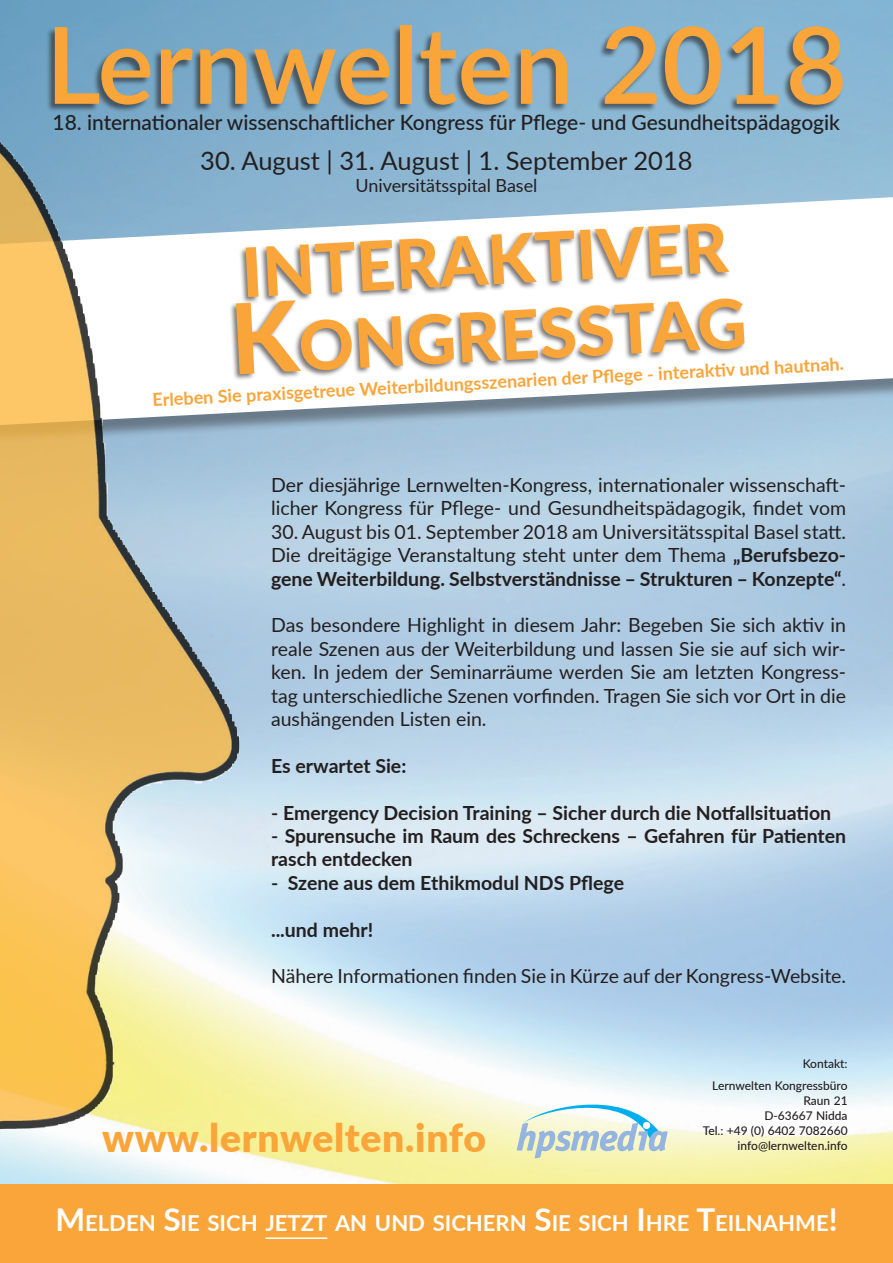
<style>
.page{position:relative;width:893px;height:1263px;background:#fff}
.page>*{position:absolute;margin:0;border:0;box-sizing:border-box;transform-origin:0 0}
.t1{font:600 106.5px "Lato";color:#faa53a}
.t2{font:800 68.25px/76.5px "Lato";color:#faa53a}
.t3{font:900 39px "Lato";letter-spacing:.02em;color:#faa53a}
.t4{font:25.5px "Lato";color:#231f20}
.t5{font:700 22.05px "Lato";color:#fff}
.t6{font:500 21px "Lato";letter-spacing:-.005em;color:#231f20}
.t7{font:19.5px/23.4px "Lato";color:#231f20;text-align:justify}
.t8{font:700 19.5px/23.4px "Lato";color:#231f20}
.t9{font:700 18px "Lato";color:#faa53a}
.t10{font:18px "Lato";color:#231f20}
.t11{font:500 12px/15px "Lato";color:#231f20;text-align:right}
.s1{font-size:97.5px}
.s2{font-weight:700}
.s3{font-size:31.5px}
</style>
<div class="page">
<img style="left:0;top:0;width:893px;height:1184px">
<svg style="left:517px;top:1086px;width:151px;height:72px"></svg>
<div style="left:643px;top:1122px;width:7px;height:7px;background:#fff;border-radius:50%"></div>
<div style="left:46px;top:26px;width:797px;height:87px;background:#231f20;opacity:.6"></div>
<div style="left:0;top:197px;width:893px;height:248px;background:#a7c6dd"></div>
<svg style="left:239px;top:197px;width:654px;height:228px;fill:#fff"></svg>
<div style="left:0;top:1184px;width:893px;height:79px;background:#faa53a"></div>
<img style="left:0;top:139px;width:239px;height:993px">
<div style="left:229px;top:222px;width:517px;height:159px;background:#231f20;opacity:.6"></div>
<hr style="left:265px;top:1237px;width:62px;height:2px;background:#fff">
<h1 class="t1" style="left:46px;top:-12px;width:803px">Lernwelten 2018</h1>
<p class="t6" style="left:53px;top:107px;width:789px">18. internationaler wissenschaftlicher Kongress für Pflege- und Gesundheitspädagogik</p>
<h3 class="t4" style="left:200px;top:143px;width:494px">30. August | 31. August | 1. September 2018</h3>
<p class="t10" style="left:355px;top:173px;width:184px">Universitätsspital Basel</p>
<h2 class="t2" style="left:225px;top:232px;width:518px;rotate:-3deg">interaktiver<br><span class="s1">K</span>ongresstag</h2>
<p class="t9" style="left:152px;top:387px;width:694px;rotate:-3deg">Erleben Sie praxisgetreue Weiterbildungsszenarien der Pfl ege - interakti v und hautnah.</p>
<p class="t7" style="left:271px;top:472px;width:577px">Der diesjährige Lernwelten-Kongress, internationaler wissenschaft&shy;licher Kongress für Pflege- und Gesundheitspädagogik, findet vom</p>
<p class="t7" style="left:271px;top:519px;width:577px">30. August bis 01. September 2018 am Universitätsspital Basel statt.<br>Die dreitägige Veranstaltung steht unter dem Thema <span class="s2">„Berufsbezo&shy;gene Weiterbildung. Selbstverständnisse – Strukturen – Konzepte“</span>.</p>
<p class="t7" style="left:271px;top:613px;width:577px">Das besondere Highlight in diesem Jahr: Begeben Sie sich aktiv in reale Szenen aus der Weiterbildung und lassen Sie sie auf sich wir&shy;ken. In jedem der Seminarräume werden Sie am letzten Kongress&shy;tag unterschiedliche Szenen vorfinden. Tragen Sie sich vor Ort in die aushängenden Listen ein.</p>
<p class="t8" style="left:271px;top:753px;width:137px">Es erwartet Sie:</p>
<p class="t8" style="left:271px;top:800px;width:562px">- Emergency Decision Training – Sicher durch die Notfallsituation</p>
<p class="t8" style="left:271px;top:823px;width:577px">- Spurensuche im Raum des Schreckens – Gefahren für Patienten rasch entdecken</p>
<p class="t8" style="left:271px;top:870px;width:355px">- Szene aus dem Ethikmodul NDS Pflege</p>
<p class="t8" style="left:271px;top:917px;width:104px">...und mehr!</p>
<p class="t7" style="left:271px;top:964px;width:577px">Nähere Informationen finden Sie in Kürze auf der Kongress-Website.</p>
<h3 class="t3" style="left:102px;top:1109px;width:386px">www.lernwelten.info</h3>
<p class="t11" style="left:712px;top:1053px;width:137px;line-height:21.3px">Kontakt:<br>Lernwelten Kongressbüro</p>
<p class="t11" style="left:703px;top:1092px;width:146px">Raun 21<br>D-63667 Nidda<br>Tel.: +49 (0) 6402 7082660 info@lernwelten.info</p>
<p class="t5" style="left:55px;top:1207px;width:784px"><span class="s3">M</span> ELDEN <span class="s3">S</span>IE SICH JETZT AN UND SICHERN <span class="s3">S</span>IE SICH <span class="s3">I</span> HRE <span class="s3">T</span>EILNAHME<span class="s3">!</span></p>
</div>
